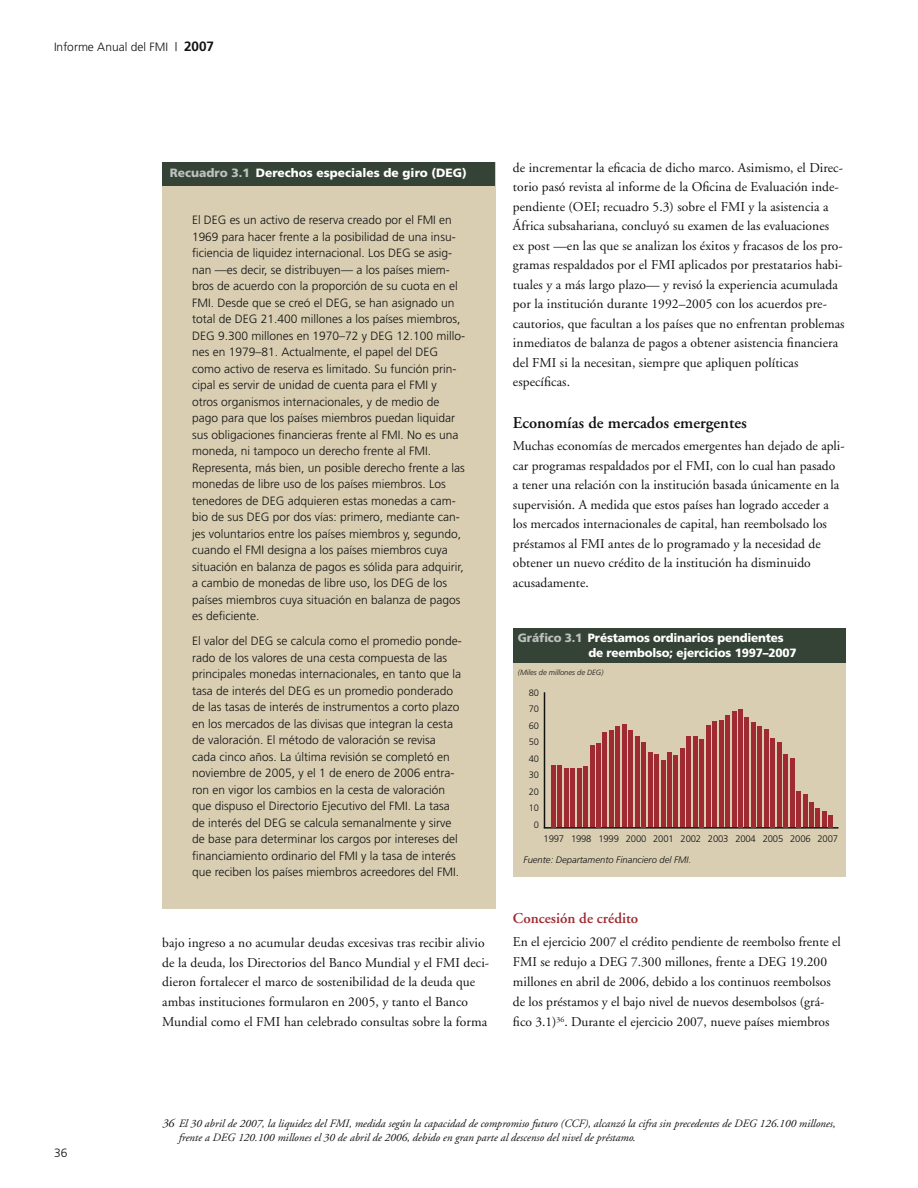
<style>
.page{position:relative;width:918px;height:1188px;background:#fff}
.page>*{position:absolute;margin:0;border:0;box-sizing:border-box;transform-origin:0 0}
.t1{font:600 16.5px "Adobe Garamond";color:#121212}
.t2{font:600 15px "Adobe Garamond";color:#9f2a31}
.t3{font:13.5px/19.5px "Adobe Garamond";letter-spacing:.005em;color:#121212}
.t4{font:300 12px/16.5px "Frutiger";color:#121212}
.t5{font:900 12px/14.4px "Frutiger";letter-spacing:-.015em;color:#fff}
.t6{font:italic 11.25px/13.5px "Adobe Garamond";color:#121212}
.t7{font:300 9.45px "Frutiger";letter-spacing:-.02em;color:#121212}
.t8{font:italic 300 9.3px "Frutiger";color:#121212}
.t9{font:300 9.3px/16.5px "Frutiger";color:#121212;text-align:center}
.t10{font:italic 300 7.5px "Frutiger";color:#121212}
.s1{font-weight:700;font-size:13.5px}
.s2{color:#bdc0bf}
.s3{font-size:12px}
</style>
<div class="page">
<div style="left:513px;top:642px;width:333px;height:235px;background:#d9ceb2"></div>
<div style="left:513px;top:628px;width:333px;height:35px;background:#354336"></div>
<hr style="left:544px;top:692px;width:1px;height:136px;background:#121212">
<hr style="left:544px;top:827px;width:294px;height:2px;background:#121212">
<hr style="left:829px;top:815px;width:4px;height:12px;background:#9f2a31">
<div style="left:822px;top:811px;width:5px;height:16px;background:#9f2a31"></div>
<hr style="left:816px;top:808px;width:4px;height:19px;background:#9f2a31">
<div style="left:809px;top:802px;width:5px;height:25px;background:#9f2a31"></div>
<hr style="left:803px;top:795px;width:4px;height:32px;background:#9f2a31">
<div style="left:796px;top:791px;width:5px;height:36px;background:#9f2a31"></div>
<hr style="left:790px;top:758px;width:4px;height:69px;background:#9f2a31">
<div style="left:783px;top:754px;width:5px;height:73px;background:#9f2a31"></div>
<hr style="left:777px;top:743px;width:4px;height:84px;background:#9f2a31">
<div style="left:770px;top:738px;width:5px;height:89px;background:#9f2a31"></div>
<div style="left:764px;top:730px;width:5px;height:97px;background:#9f2a31"></div>
<hr style="left:758px;top:727px;width:4px;height:100px;background:#9f2a31">
<div style="left:751px;top:722px;width:5px;height:105px;background:#9f2a31"></div>
<hr style="left:745px;top:718px;width:4px;height:109px;background:#9f2a31">
<div style="left:738px;top:709px;width:5px;height:118px;background:#9f2a31"></div>
<hr style="left:732px;top:712px;width:4px;height:115px;background:#9f2a31">
<div style="left:725px;top:715px;width:5px;height:112px;background:#9f2a31"></div>
<hr style="left:719px;top:720px;width:4px;height:107px;background:#9f2a31">
<div style="left:712px;top:722px;width:5px;height:105px;background:#9f2a31"></div>
<hr style="left:706px;top:726px;width:4px;height:101px;background:#9f2a31">
<hr style="left:700px;top:739px;width:4px;height:88px;background:#9f2a31">
<div style="left:693px;top:737px;width:5px;height:90px;background:#9f2a31"></div>
<hr style="left:687px;top:737px;width:4px;height:90px;background:#9f2a31">
<div style="left:680px;top:749px;width:5px;height:78px;background:#9f2a31"></div>
<hr style="left:674px;top:756px;width:4px;height:71px;background:#9f2a31">
<div style="left:667px;top:753px;width:5px;height:74px;background:#9f2a31"></div>
<hr style="left:661px;top:760px;width:4px;height:67px;background:#9f2a31">
<div style="left:654px;top:755px;width:5px;height:72px;background:#9f2a31"></div>
<hr style="left:648px;top:753px;width:4px;height:74px;background:#9f2a31">
<div style="left:641px;top:742px;width:5px;height:85px;background:#9f2a31"></div>
<div style="left:635px;top:736px;width:5px;height:91px;background:#9f2a31"></div>
<hr style="left:629px;top:731px;width:4px;height:96px;background:#9f2a31">
<div style="left:622px;top:725px;width:5px;height:102px;background:#9f2a31"></div>
<hr style="left:616px;top:726px;width:4px;height:101px;background:#9f2a31">
<div style="left:609px;top:731px;width:5px;height:96px;background:#9f2a31"></div>
<hr style="left:603px;top:732px;width:4px;height:95px;background:#9f2a31">
<div style="left:596px;top:743px;width:5px;height:84px;background:#9f2a31"></div>
<hr style="left:590px;top:746px;width:4px;height:81px;background:#9f2a31">
<div style="left:583px;top:766px;width:5px;height:61px;background:#9f2a31"></div>
<hr style="left:577px;top:769px;width:4px;height:58px;background:#9f2a31">
<div style="left:570px;top:769px;width:5px;height:58px;background:#9f2a31"></div>
<div style="left:564px;top:768px;width:5px;height:59px;background:#9f2a31"></div>
<hr style="left:558px;top:766px;width:4px;height:61px;background:#9f2a31">
<div style="left:551px;top:765px;width:5px;height:62px;background:#9f2a31"></div>
<div style="left:162px;top:162px;width:333px;height:747px;background:#d9ceb2"></div>
<div style="left:162px;top:162px;width:333px;height:24px;background:#354336"></div>
<p class="t4" style="left:54px;top:39px;width:162px">Informe Anual del FMI | <span class="s1">2007</span></p>
<p class="t5" style="left:170px;top:166px;width:298px"><span class="s2">Recuadro 3.1</span> Derechos especiales de giro (DEG)</p>
<p class="t4" style="left:192px;top:212px;width:275px">El DEG es un activo de reserva creado por el FMI en<br>1 969 para hacer frente a la posibilidad de una insu&shy;ficiencia de liquidez internacional. Los DEG se asig&shy;nan —es decir, se distribuyen— a los países miem&shy;bros de acuerdo con la proporción de su cuota en el FMI. Desde que se creó el DEG, se han asignado un total de DEG 21 .400 millones a los países miembros, DEG 9.300 millones en 1 970–72 y DEG 12 .1 00 millo&shy;nes en 1 979–81 . Actualmente, el papel del DEG como activo de reserva es limitado. Su función prin&shy;cipal es servir de unidad de cuenta para el FMI y otros organismos internacionales, y de medio de pago para que los países miembros puedan liquidar sus obligaciones financieras frente al FMI. No es una moneda, ni tampoco un derecho frente al FMI.<br>Representa, más bien, un posible derecho frente a las monedas de libre uso de los países miembros. Los tenedores de DEG adquieren estas monedas a cam&shy;bio de sus DEG por dos vías: primero, mediante can&shy;jes voluntarios entre los países miembros y, segundo, cuando el FMI designa a los países miembros cuya situación en balanza de pagos es sólida para adquirir, a cambio de monedas de libre uso, los DEG de los países miembros cuya situación en balanza de pagos es deficiente.</p>
<p class="t4" style="left:192px;top:633px;width:271px">El valor del DEG se calcula como el promedio ponde&shy;rado de los valores de una cesta compuesta de las principales monedas internacionales, en tanto que la tasa de interés del DEG es un promedio ponderado de las tasas de interés de instrumentos a corto plazo en los mercados de las divisas que integran la cesta de valoración. El método de valoración se revisa cada cinco años. La última revisión se completó en noviembre de 2005, y el 1 de enero de 2006 entra&shy;ron en vigor los cambios en la cesta de valoración que dispuso el Directorio Ejecutivo del FMI. La tasa de interés del DEG se calcula semanalmente y sirve de base para determinar los cargos por intereses del financiamiento ordinario del FMI y la tasa de interés que reciben los países miembros acreedores del FMI.</p>
<p class="t3" style="left:162px;top:933px;width:328px">bajo ingreso a no acumular deudas excesivas tras recibir alivio de la deuda, los Directorios del Banco Mundial y el FMI deci&shy;dieron fortalecer el marco de sostenibilidad de la deuda que ambas instituciones formularon en 2005, y tanto el Banco Mundial como el FMI han celebrado consultas sobre la forma</p>
<p class="t3" style="left:513px;top:158px;width:333px">de incrementar la eficacia de dicho marco. Asimismo, el Direc&shy;torio pasó revista al informe de la Oficina de Evaluación inde&shy;pendiente (OEI; recuadro 5.3) sobre el FMI y la asistencia a África subsahariana, concluyó su examen de las evaluaciones<br>ex post —en las que se analizan los éxitos y fracasos de los pro&shy;gramas respaldados por el FMI aplicados por prestatarios habi&shy;tuales y a más largo plazo— y revisó la experiencia acumulada por la institución durante 1992–2005 con los acuerdos pre&shy;cautorios, que facultan a los países que no enfrentan problemas inmediatos de balanza de pagos a obtener asistencia financiera del FMI si la necesitan, siempre que apliquen políticas específicas.</p>
<h1 class="t1" style="left:513px;top:413px;width:235px">Economías de mercados emergentes</h1>
<p class="t3" style="left:513px;top:437px;width:333px">Muchas economías de mercados emergentes han dejado de apli&shy;car programas respaldados por el FMI, con lo cual han pasado<br>a tener una relación con la institución basada únicamente en la supervisión. A medida que estos países han logrado acceder a los mercados internacionales de capital, han reembolsado los préstamos al FMI antes de lo programado y la necesidad de obtener un nuevo crédito de la institución ha disminuido acusadamente.</p>
<p class="t5" style="left:588px;top:631px;width:210px;text-indent:-71px"><span class="s2">Gráfico 3.1</span> Préstamos ordinarios pendientes de reembolso; ejercicios 1997–2007</p>
<p class="t10" style="left:518px;top:668px;width:87px">(Miles de millones de DEG)</p>
<p class="t9" style="left:529px;top:684px;width:12px">80<br>70<br>60<br>50<br>40<br>30<br>20<br>1 0<br>0</p>
<p class="t8" style="left:524px;top:855px;width:169px">Fuente: Departamento Financiero del FMI.</p>
<p class="t7" style="left:544px;top:834px;width:296px">1 997 1 998 1 999 2000 2001 2002 2003 2004 2005 2006 2007</p>
<p class="t2" style="left:513px;top:910px;width:127px">Concesión de crédito</p>
<p class="t3" style="left:513px;top:933px;width:329px;line-height:20px">En el ejercicio 2007 el crédito pendiente de reembolso frente el FMI se redujo a DEG 7.300 millones, frente a DEG 19.200 millones en abril de 2006, debido a los continuos reembolsos de los préstamos y el bajo nivel de nuevos desembolsos (grá&shy;fico 3.1)<sup>36</sup>. Durante el ejercicio 2007, nueve países miembros</p>
<p class="t4" style="left:54px;top:1144px;width:15px">36</p>
<p class="t6" style="left:178px;top:1117px;width:658px;text-indent:-16px"><span class="s3">36</span> El 30 abril de 2007, la liquidez del FMI, medida según la capacidad de compromiso futuro (CCF), alcanzó la cifra sin precedentes de DEG 126.100 millones, frente a DEG 120.100 millones el 30 de abril de 2006, debido en gran parte al descenso del nivel de préstamo.</p>
</div>
